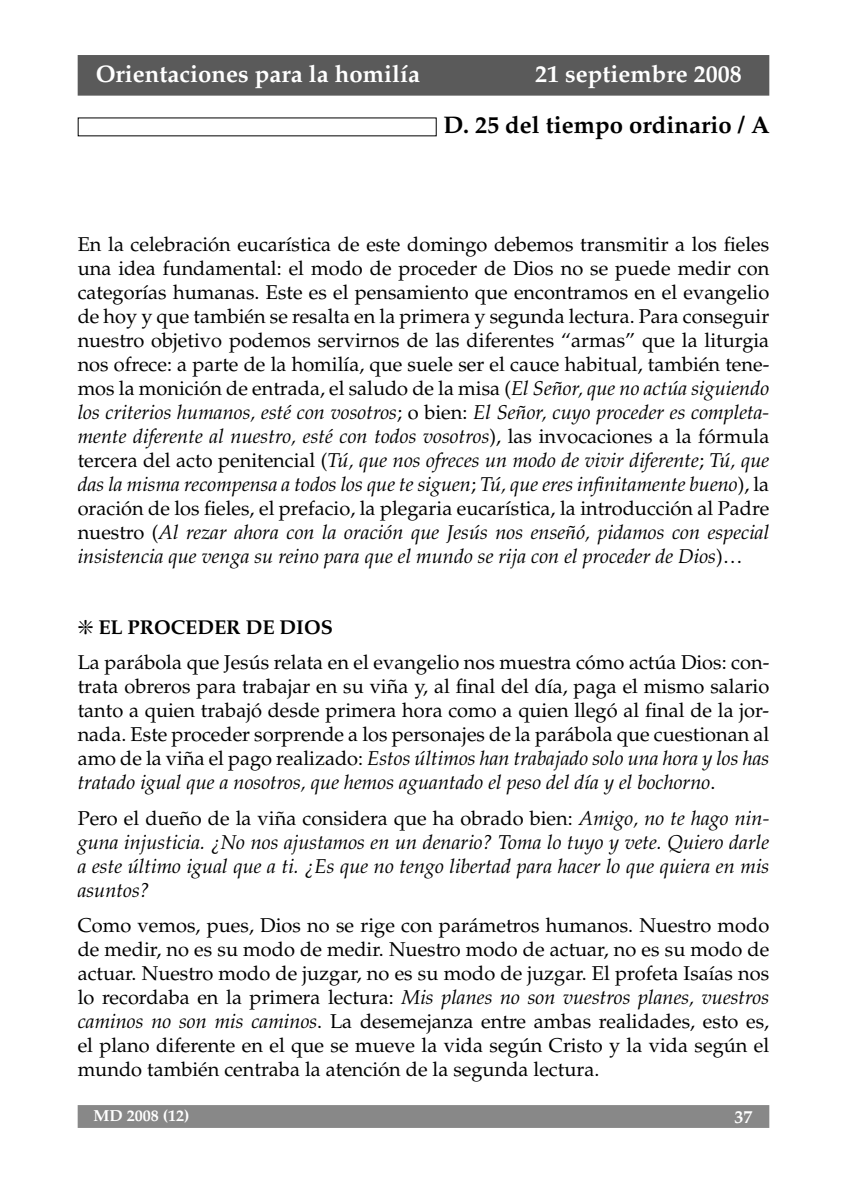
<style>
.page{position:relative;width:847px;height:1188px;background:#fff}
.page>*{position:absolute;margin:0;border:0;box-sizing:border-box;transform-origin:0 0}
.t1{font:700 24px "Palatino LT Std";color:#fff}
.t2{font:700 24px "Palatino LT Std";color:#000}
.t3{font:20px/24px "Palatino LT Std";color:#000;text-align:justify}
.t4{font:italic 20px/24px "Palatino LT Std";color:#000;text-align:justify}
.t5{font:700 18px "Palatino LT Std";color:#fff}
.t6{font:700 16px "Palatino LT Std";color:#fff}
.s1{font-style:italic}
.s2{font-weight:700}
.s3{font-style:normal}
</style>
<div class="page">
<div style="left:79px;top:1105px;width:689px;height:21px;background:#888"></div>
<div style="left:78px;top:1104px;width:691px;height:23px;border:2px solid #888"></div>
<div style="left:79px;top:56px;width:689px;height:39px;background:#5a5a5a"></div>
<div style="left:78px;top:55px;width:691px;height:41px;border:2px solid #5a5a5a"></div>
<p class="t1" style="left:96px;top:65px;width:326px">Orientaciones para la homilía</p>
<p class="t1" style="left:535px;top:65px;width:208px">21 septiembre 2008</p>
<p class="t2" style="left:443px;top:116px;width:328px">D. 25 del tiempo ordinario / A</p>
<p class="t3" style="left:78px;top:234px;width:693px">En la celebración eucarística de este domingo debemos transmitir a los fieles una idea fundamental: el modo de proceder de Dios no se puede medir con categorías humanas. Este es el pensamiento que encontramos en el evangelio de hoy y que también se resalta en la primera y segunda lectura. Para conseguir nuestro objetivo podemos servirnos de las diferentes “armas” que la liturgia nos ofrece: a parte de la homilía, que suele ser el cauce habitual, también tene&shy;mos la monición de entrada, el saludo de la misa (<span class="s1">El Señor, que no actúa siguiendo los criterios humanos, esté con vosotros</span>; o bien: <span class="s1">El Señor, cuyo proceder es completa&shy;mente diferente al nuestro, esté con todos vosotros</span>), las invocaciones a la fórmula tercera del acto penitencial (<span class="s1">Tú, que nos ofreces un modo de vivir diferente</span>; <span class="s1">Tú, que das la misma recompensa a todos los que te siguen</span>; <span class="s1">Tú, que eres infinitamente bueno</span>), la oración de los fieles, el prefacio, la plegaria eucarística, la introducción al Padre nuestro (<span class="s1">Al rezar ahora con la oración que Jesús nos enseñó, pidamos con especial insistencia que venga su reino para que el mundo se rija con el proceder de Dios</span>)…</p>
<p class="t3" style="left:78px;top:611px;width:693px;line-height:35.4px">❇ <span class="s2">EL PROCEDER DE DIOS<br></span>La parábola que Jesús relata en el evangelio nos muestra cómo actúa Dios: con-</p>
<p class="t3" style="left:78px;top:676px;width:693px">trata obreros para trabajar en su viña y, al final del día, paga el mismo salario tanto a quien trabajó desde primera hora como a quien llegó al final de la jor&shy;nada. Este proceder sorprende a los personajes de la parábola que cuestionan al amo de la viña el pago realizado: <span class="s1">Estos últimos han trabajado solo una hora y los has tratado igual que a nosotros, que hemos aguantado el peso del día y el bochorno</span>.</p>
<p class="t4" style="left:78px;top:808px;width:693px"><span class="s3">Pero el dueño de la viña considera que ha obrado bien:</span> Amigo, no te hago nin&shy;guna injusticia. ¿No nos ajustamos en un denario? Toma lo tuyo y vete. Quiero darle a este último igual que a ti. ¿Es que no tengo libertad para hacer lo que quiera en mis asuntos?</p>
<p class="t3" style="left:78px;top:915px;width:693px">Como vemos, pues, Dios no se rige con parámetros humanos. Nuestro modo de medir, no es su modo de medir. Nuestro modo de actuar, no es su modo de actuar. Nuestro modo de juzgar, no es su modo de juzgar. El profeta Isaías nos lo recordaba en la primera lectura: <span class="s1">Mis planes no son vuestros planes, vuestros caminos no son mis caminos</span>. La desemejanza entre ambas realidades, esto es, el plano diferente en el que se mueve la vida según Cristo y la vida según el mundo también centraba la atención de la segunda lectura.</p>
<p class="t6" style="left:94px;top:1109px;width:97px">MD 2008 (12)</p>
<p class="t5" style="left:735px;top:1109px;width:19px">37</p>
</div>
